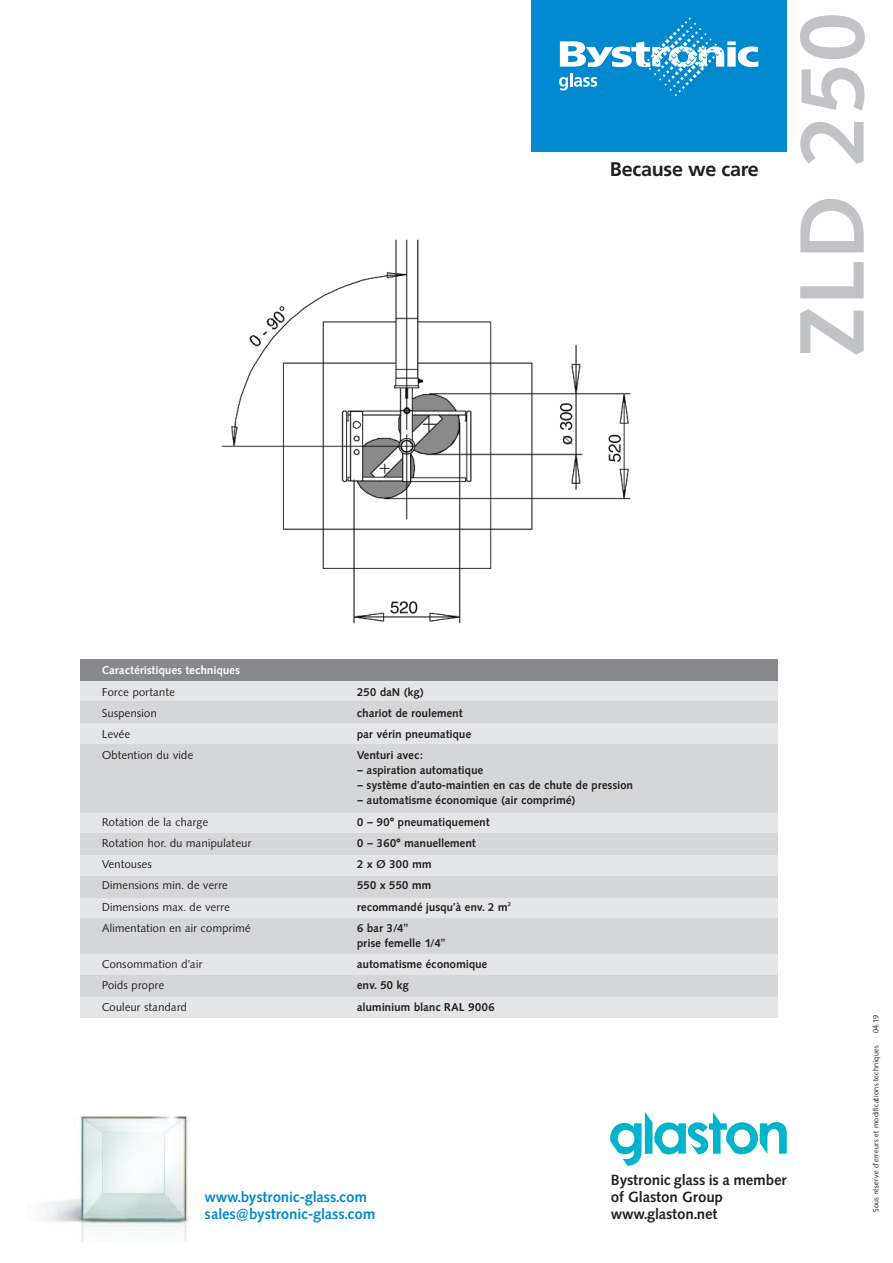
<style>
.page{position:relative;width:893px;height:1263px;background:#fff}
.page>*{position:absolute;margin:0;border:0;box-sizing:border-box;transform-origin:0 0}
.t1{font:700 90px "Synthese BSK";letter-spacing:.035em;color:#c2c3c6}
.t2{font:700 19.8px "Frutiger";letter-spacing:-.015em;color:#231f20}
.t3{font:700 14.55px/17.2px "Synthese BSK";letter-spacing:.025em;color:#231f20}
.t4{font:700 14.55px/17.2px "Synthese BSK";letter-spacing:.025em;color:#0089cf}
.t5{font:700 11.25px/15px "Synthese BSK";letter-spacing:.035em;color:#231f20}
.t6{font:11.25px "Synthese BSK";letter-spacing:.035em;color:#231f20}
.t7{font:700 11.25px "Synthese BSK";letter-spacing:.035em;color:#fff}
.t8{font:700 11.25px "Synthese BSK";letter-spacing:.34em;color:#231f20}
.t9{font:7.5px "Synthese BSK";letter-spacing:.04em;color:#231f20}
.t10{font:700 5.7px "Synthese BSK";color:#231f20}
</style>
<div class="page">
<div style="left:81px;top:659px;width:697px;height:358px;background:#e4e5e7"></div>
<div style="left:81px;top:702px;width:697px;height:21px;background:#d5d6d8"></div>
<div style="left:81px;top:744px;width:697px;height:68px;background:#d5d6d8"></div>
<div style="left:81px;top:833px;width:697px;height:22px;background:#d5d6d8"></div>
<div style="left:81px;top:876px;width:697px;height:21px;background:#d5d6d8"></div>
<div style="left:81px;top:918px;width:697px;height:36px;background:#d5d6d8"></div>
<div style="left:81px;top:975px;width:697px;height:21px;background:#d5d6d8"></div>
<div style="left:81px;top:659px;width:697px;height:21px;background:#87898c"></div>
<img style="left:221px;top:239px;width:410px;height:385px">
<div style="left:531px;top:0;width:256px;height:151px;background:#0089cf"></div>
<svg style="left:559px;top:18px;width:199px;height:78px"></svg>
<img style="left:46px;top:1116px;width:143px;height:126px">
<svg style="left:610px;top:1112px;width:177px;height:54px"></svg>
<h2 class="t2" style="left:610px;top:162px;width:150px">Because we care</h2>
<h1 class="t1" style="left:783px;top:354px;width:343px;rotate:-90deg">ZLD 250</h1>
<p class="t7" style="left:102px;top:664px;width:139px">Caractéristiques techniques</p>
<p class="t6" style="left:102px;top:686px;width:74px">Force portante</p>
<p class="t5" style="left:357px;top:684px;width:68px">250 daN (kg)</p>
<p class="t6" style="left:102px;top:707px;width:56px">Suspension</p>
<p class="t5" style="left:357px;top:706px;width:107px">chariot de roulement</p>
<p class="t6" style="left:102px;top:728px;width:30px">Levée</p>
<p class="t5" style="left:357px;top:727px;width:116px">par vérin pneumatique</p>
<p class="t6" style="left:102px;top:749px;width:93px">Obtention du vide</p>
<p class="t5" style="left:357px;top:748px;width:67px">Venturi avec:</p>
<p class="t5" style="left:357px;top:763px;width:128px">– aspiration automatique</p>
<p class="t5" style="left:357px;top:778px;width:277px">– système d’auto-maintien en cas de chute de pression</p>
<p class="t5" style="left:357px;top:793px;width:220px">– automatisme économique (air comprimé)</p>
<p class="t6" style="left:102px;top:816px;width:108px">Rotation de la charge</p>
<p class="t5" style="left:357px;top:814px;width:134px">0 – 90° pneumatiquement</p>
<p class="t6" style="left:102px;top:837px;width:151px">Rotation hor. du manipulateur</p>
<p class="t5" style="left:357px;top:836px;width:120px">0 – 360° manuellement</p>
<p class="t6" style="left:102px;top:858px;width:51px">Ventouses</p>
<p class="t8" style="left:357px;top:858px;width:76px">2xØ300mm</p>
<p class="t6" style="left:102px;top:879px;width:127px">Dimensions min. de verre</p>
<p class="t5" style="left:357px;top:878px;width:76px">550 x 550 mm</p>
<p class="t6" style="left:102px;top:901px;width:129px">Dimensions max. de verre</p>
<p class="t5" style="left:357px;top:899px;width:152px">recommandé jusqu’à env. 2 m</p>
<p class="t10" style="left:508px;top:900px;width:5px">2</p>
<p class="t6" style="left:102px;top:922px;width:150px">Alimentation en air comprimé</p>
<p class="t5" style="left:357px;top:921px;width:90px">6 bar 3/4"<br>prise femelle 1/4"</p>
<p class="t6" style="left:102px;top:958px;width:102px">Consommation d’air</p>
<p class="t5" style="left:357px;top:957px;width:132px">automatisme économique</p>
<p class="t6" style="left:102px;top:979px;width:64px">Poids propre</p>
<p class="t5" style="left:357px;top:978px;width:53px">env. 50 kg</p>
<p class="t6" style="left:102px;top:1001px;width:86px">Couleur standard</p>
<p class="t5" style="left:357px;top:999px;width:139px">aluminium blanc RAL 9006</p>
<p class="t4" style="left:205px;top:1188px;width:172px">www.bystronic-glass.com sales@bystronic-glass.com</p>
<p class="t3" style="left:611px;top:1171px;width:177px">Bystronic glass is a member of Glaston Group www.glaston.net</p>
<p class="t9" style="left:872px;top:1033px;width:20px;rotate:-90deg">04.19</p>
<p class="t9" style="left:872px;top:1212px;width:168px;rotate:-90deg">Sous réserve d’erreurs et modifications techniques</p>
</div>
